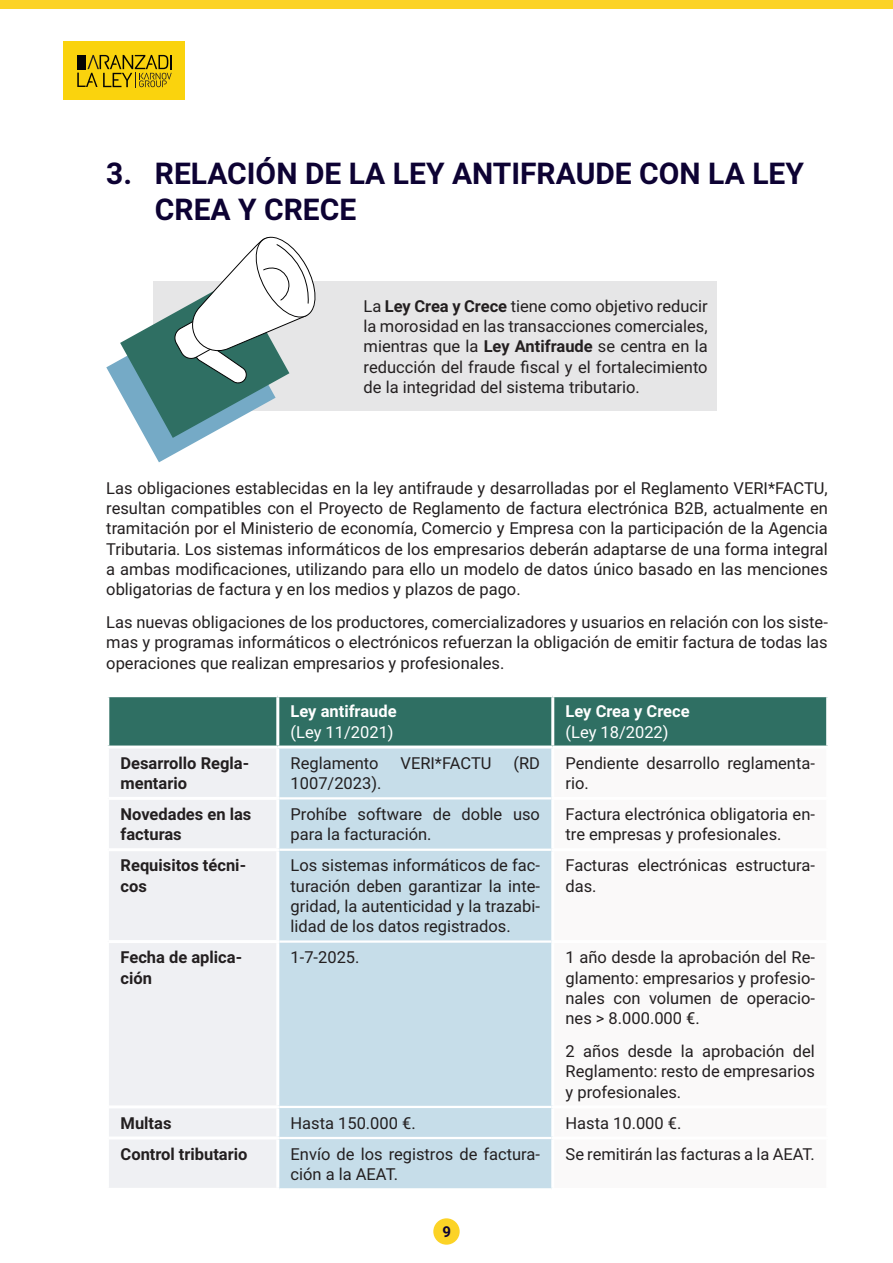
<style>
.page{position:relative;width:893px;height:1263px;background:#fff}
.page>*{position:absolute;margin:0;border:0;box-sizing:border-box;transform-origin:0 0}
.t1{font:700 30px/36px "Roboto";color:#0d0233}
.t2{font:16.5px/20.2px "Roboto";color:#231f20;text-align:justify}
.t3{font:700 16.5px/20.2px "Roboto";color:#231f20}
.t4{font:700 16.5px "Roboto";color:#fff}
.t5{font:16.5px "Roboto";color:#fff}
.t6{font:700 15px "Roboto";color:#0d0233}
.s1{font-weight:700}
</style>
<div class="page">
<div style="left:0;top:0;width:893px;height:9px;background:#fcd326"></div>
<div style="left:433px;top:1218px;width:27px;height:27px;background:#fcd326;border-radius:50%"></div>
<div style="left:64px;top:42px;width:121px;height:58px;background:#fad30d"></div>
<svg style="left:77px;top:55px;width:95px;height:33px"></svg>
<div style="left:109px;top:697px;width:717px;height:48px;background:#2f6f63"></div>
<div style="left:109px;top:749px;width:167px;height:439px;background:#eff0f3"></div>
<div style="left:279px;top:748px;width:272px;height:440px;background:#c6dde9"></div>
<hr style="left:109px;top:797px;width:170px;height:3px;background:#fff">
<hr style="left:109px;top:848px;width:170px;height:3px;background:#fff">
<hr style="left:109px;top:940px;width:170px;height:3px;background:#fff">
<hr style="left:109px;top:1105px;width:170px;height:3px;background:#fff">
<hr style="left:109px;top:1136px;width:170px;height:3px;background:#fff">
<hr style="left:279px;top:797px;width:272px;height:2px;background:#fff">
<hr style="left:279px;top:848px;width:272px;height:3px;background:#fff">
<hr style="left:279px;top:940px;width:272px;height:3px;background:#fff">
<hr style="left:279px;top:1106px;width:272px;height:2px;background:#fff">
<hr style="left:279px;top:1137px;width:272px;height:2px;background:#fff">
<hr style="left:276px;top:697px;width:3px;height:48px;background:#fff">
<hr style="left:551px;top:697px;width:3px;height:48px;background:#fff">
<div style="left:153px;top:281px;width:563px;height:130px;background:#e6e6e7"></div>
<svg style="left:106px;top:236px;width:210px;height:226px"></svg>
<h1 class="t1" style="left:155px;top:154px;width:651px;text-indent:-49px">3. RELACIÓN DE LA LEY ANTIFRAUDE CON LA LEY<br>CREA Y CRECE</h1>
<p class="t2" style="left:364px;top:295px;width:346px">La <span class="s1">Ley Crea y Crece</span> tiene como objetivo reducir la morosidad en las transacciones comerciales, mientras que la <span class="s1">Ley Antifraude</span> se centra en la reducción del fraude fiscal y el fortalecimiento de la integridad del sistema tributario.</p>
<p class="t2" style="left:106px;top:477px;width:723px">Las obligaciones establecidas en la ley antifraude y desarrolladas por el Reglamento VERI*FACTU, resultan compatibles con el Proyecto de Reglamento de factura electrónica B2B, actualmente en tramitación por el Ministerio de economía, Comercio y Empresa con la participación de la Agencia Tributaria. Los sistemas informáticos de los empresarios deberán adaptarse de una forma integral a ambas modificaciones, utilizando para ello un modelo de datos único basado en las menciones obligatorias de factura y en los medios y plazos de pago.</p>
<p class="t2" style="left:106px;top:611px;width:723px">Las nuevas obligaciones de los productores, comercializadores y usuarios en relación con los siste&shy;mas y programas informáticos o electrónicos refuerzan la obligación de emitir factura de todas las operaciones que realizan empresarios y profesionales.</p>
<p class="t4" style="left:291px;top:700px;width:108px">Ley antifraude</p>
<p class="t5" style="left:291px;top:720px;width:105px">(Ley 11/2021)</p>
<p class="t4" style="left:566px;top:700px;width:126px">Ley Crea y Crece</p>
<p class="t5" style="left:566px;top:720px;width:105px">(Ley 18/2022)</p>
<p class="t3" style="left:121px;top:752px;width:130px">Desarrollo Regla&shy;mentario</p>
<p class="t2" style="left:291px;top:752px;width:89px">Reglamento</p>
<p class="t2" style="left:400px;top:752px;width:93px">VERI*FACTU</p>
<p class="t2" style="left:513px;top:752px;width:28px">(RD</p>
<p class="t2" style="left:291px;top:772px;width:92px">1007/2023).</p>
<p class="t2" style="left:566px;top:752px;width:251px">Pendiente desarrollo reglamenta&shy;rio.</p>
<p class="t3" style="left:121px;top:803px;width:132px">Novedades en las facturas</p>
<p class="t2" style="left:291px;top:803px;width:251px">Prohíbe software de doble uso para la facturación.</p>
<p class="t2" style="left:566px;top:803px;width:251px">Factura electrónica obligatoria en&shy;tre empresas y profesionales.</p>
<p class="t3" style="left:121px;top:855px;width:127px">Requisitos técni&shy;cos</p>
<p class="t2" style="left:291px;top:855px;width:251px">Los sistemas informáticos de fac&shy;turación deben garantizar la inte&shy;gridad, la autenticidad y la trazabi&shy;lidad de los datos registrados.</p>
<p class="t2" style="left:566px;top:855px;width:251px">Facturas electrónicas estructura&shy;das.</p>
<p class="t3" style="left:121px;top:947px;width:123px">Fecha de aplica&shy;ción</p>
<p class="t2" style="left:291px;top:947px;width:70px">1-7-2025.</p>
<p class="t2" style="left:566px;top:947px;width:251px">1 año desde la aprobación del Re&shy;glamento: empresarios y profesio&shy;nales con volumen de operacio&shy;nes &gt; 8.000.000 €.</p>
<p class="t2" style="left:566px;top:1040px;width:251px">2 años desde la aprobación del Reglamento: resto de empresarios y profesionales.</p>
<p class="t3" style="left:121px;top:1112px;width:52px">Multas</p>
<p class="t2" style="left:291px;top:1112px;width:127px">Hasta 150.000 €.</p>
<p class="t2" style="left:566px;top:1112px;width:117px">Hasta 10.000 €.</p>
<p class="t3" style="left:121px;top:1143px;width:128px">Control tributario</p>
<p class="t2" style="left:291px;top:1143px;width:251px">Envío de los registros de factura&shy;ción a la AEAT.</p>
<p class="t2" style="left:566px;top:1143px;width:251px">Se remitirán las facturas a la AEAT.</p>
<p class="t6" style="left:442px;top:1221px;width:10px">9</p>
</div>
